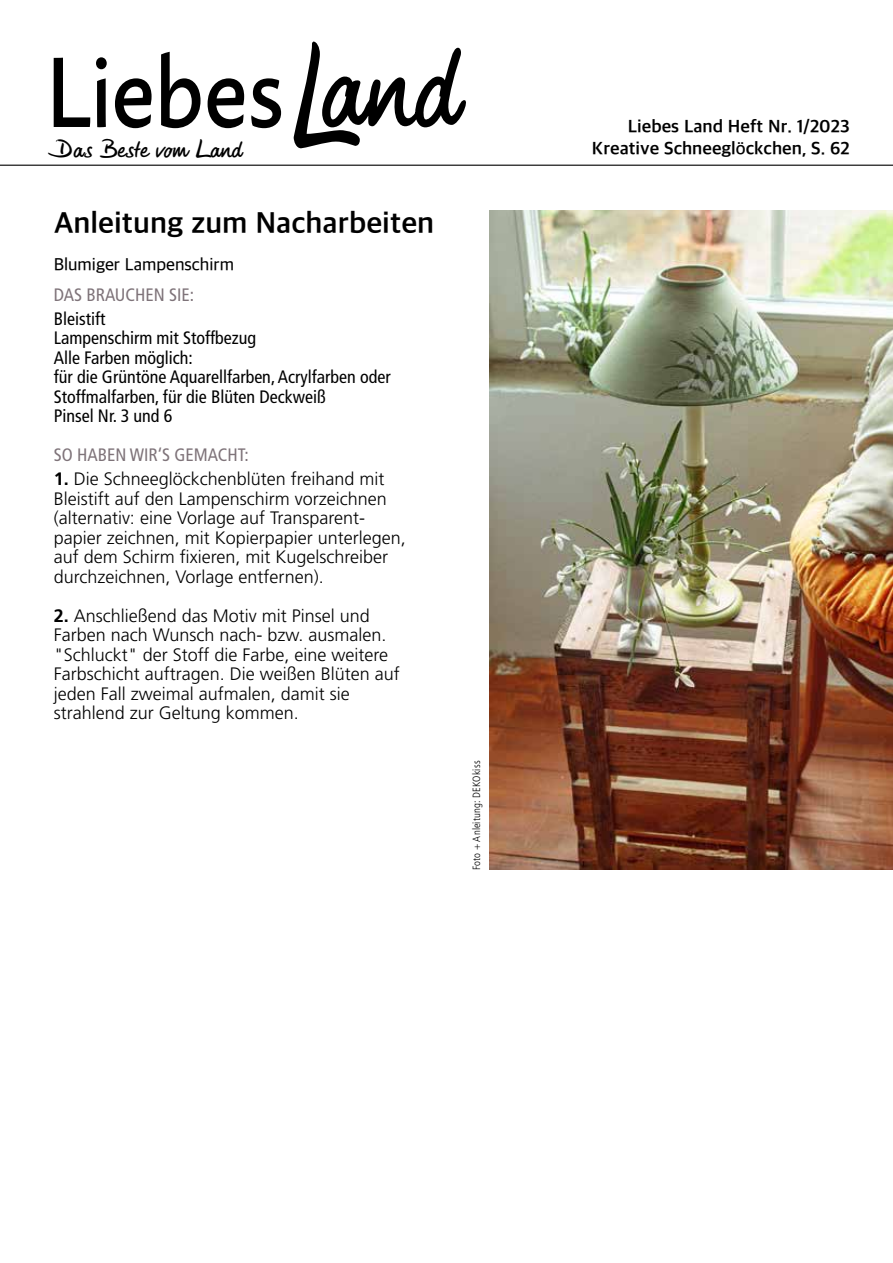
<style>
.page{position:relative;width:893px;height:1263px;background:#fff}
.page>*{position:absolute;margin:0;border:0;box-sizing:border-box;transform-origin:0 0}
.t1{font:700 30px "Apple SD Gothic Neo";color:#000}
.t2{font:25.2px "Phil Handwriting";color:#000;scale:1.12 1}
.t3{font:300 18px/19.5px "Frutiger";color:#000}
.t4{font:condensed 18px/19.5px "Frutiger";color:#000}
.t5{font:700 18px "Apple SD Gothic Neo";color:#000}
.t6{font:condensed 18px "Frutiger";color:#7e7379}
.t7{font:500 18px "Apple SD Gothic Neo";color:#000}
.t8{font:300 condensed 10.5px "Frutiger";letter-spacing:.015em;color:#000}
.s1{font-weight:700}
</style>
<div class="page">
<svg style="left:294px;top:42px;width:172px;height:106px"></svg>
<hr style="left:0;top:165px;width:893px;height:1px;background:#000">
<svg style="left:54px;top:52px;width:227px;height:76px"></svg>
<img style="left:489px;top:210px;width:404px;height:660px">
<p class="t5" style="left:628px;top:117px;width:224px">Liebes Land Heft Nr. 1/2023</p>
<h2 class="t2" style="left:55px;top:134px;width:168px">Das Beste vom Land</h2>
<p class="t5" style="left:592px;top:139px;width:259px">Kreative Schneeglöckchen, S. 62</p>
<h1 class="t1" style="left:54px;top:207px;width:382px">Anleitung zum Nacharbeiten</h1>
<p class="t7" style="left:54px;top:255px;width:182px">Blumiger Lampenschirm</p>
<p class="t6" style="left:54px;top:284px;width:142px">DAS BRAUCHEN SIE:</p>
<p class="t4" style="left:54px;top:309px;width:339px">Bleistift<br>Lampenschirm mit Stoffbezug<br>Alle Farben möglich:<br>für die Grüntöne Aquarellfarben, Acrylfarben oder<br>Stoffmalfarben, für die Blüten Deckweiß<br>Pinsel Nr. 3 und 6</p>
<p class="t6" style="left:54px;top:445px;width:197px">SO HABEN WIR‘S GEMACHT:</p>
<p class="t3" style="left:54px;top:469px;width:354px"><span class="s1">1.</span> Die Schneeglöckchenblüten freihand mit Bleistift auf den Lampenschirm vorzeichnen (alternativ: eine Vorlage auf Transparent&shy;papier zeichnen, mit Kopierpapier unterlegen, auf dem Schirm fixieren, mit Kugelschreiber durchzeichnen, Vorlage entfernen).</p>
<p class="t3" style="left:54px;top:606px;width:348px"><span class="s1">2.</span> Anschließend das Motiv mit Pinsel und Farben nach Wunsch nach- bzw. ausmalen. "Schluckt" der Stoff die Farbe, eine weitere Farbschicht auftragen. Die weißen Blüten auf jeden Fall zweimal aufmalen, damit sie strahlend zur Geltung kommen.</p>
<p class="t8" style="left:471px;top:870px;width:111px;rotate:-90deg">Foto + Anleitung: DEKOkiss</p>
</div>
